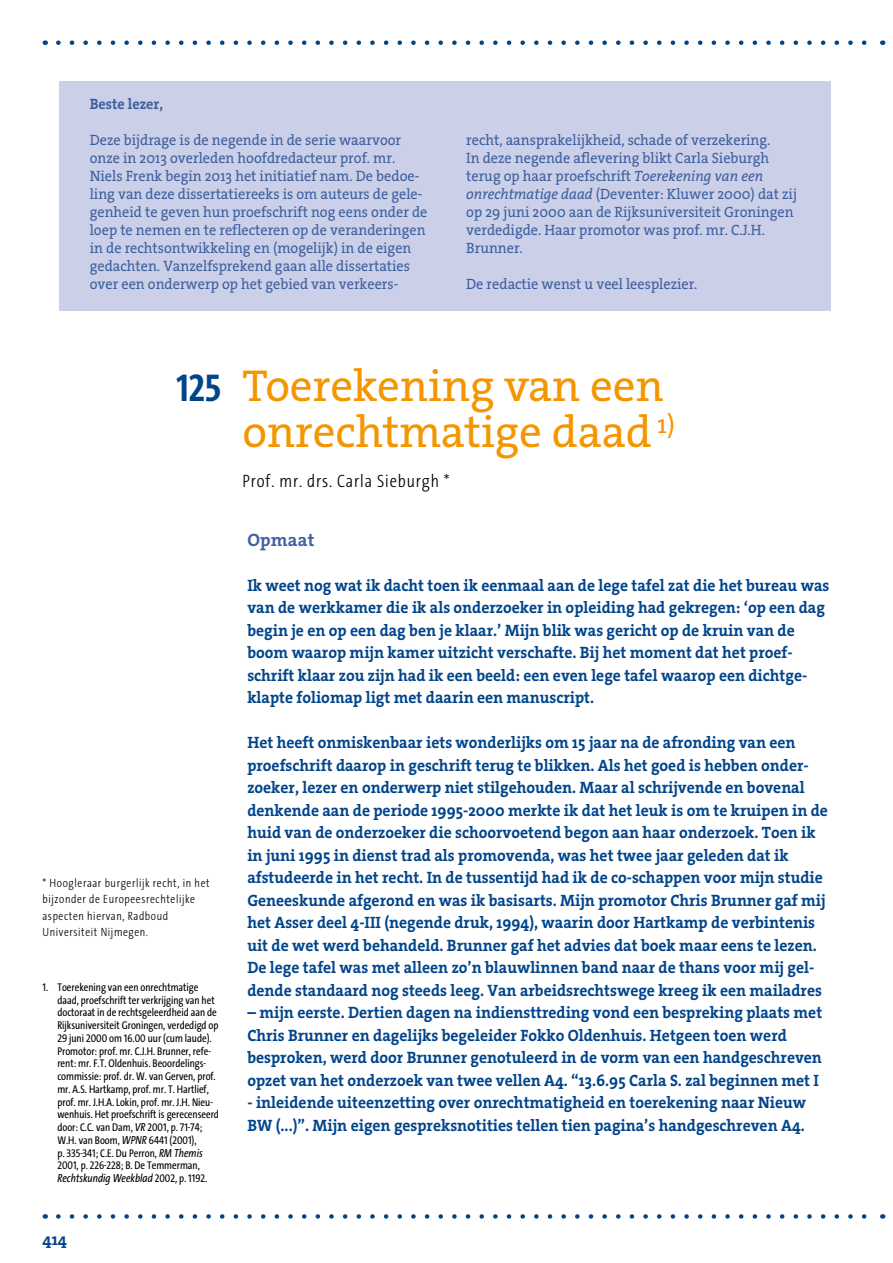
<style>
.page{position:relative;width:893px;height:1263px;background:#fff}
.page>*{position:absolute;margin:0;border:0;box-sizing:border-box;transform-origin:0 0}
.t1{font:45px/46.5px "The Serif HP5 Plain";color:#f49600;text-align:right}
.t2{font:300 18px "The Sans Cd LF3";letter-spacing:.05em;color:#000}
.t3{font:18px "The Serif HP7 Bld";letter-spacing:.01em;color:#4162a1}
.t4{font:16.5px/22.5px "The Serif HP7 Bld";color:#00448a;scale:.95 1}
.t5{font:16.5px "The Serif HP7 Bld";color:#00448a}
.t6{font:15px/18px "The Serif HP5 Plain";color:#3c5f9f;scale:.95 1}
.t7{font:15px "The Serif HP7 Bld";color:#3c5f9f;scale:.95 1}
.t8{font:300 12px/16.5px "The Sans Cd OF3";letter-spacing:.05em;color:#000}
.t9{font:italic 11.7px "The Sans Cd LF5 i";color:#000}
.t10{font:11.25px/12.8px "The Sans Cd LF5";color:#000}
.s1{font-family:"The Serif HP5 Plain IT"}
.s2{font-family:"The Sans Cd OF7";font-weight:700;font-size:39px;color:#00448a}
.s3{font-family:"The Sans Cd LF5 i";font-style:italic;font-size:11.7px}
.s4{font-family:"The Sans Cd LF5";font-style:normal;font-size:11.25px}
</style>
<div class="page">
<svg style="left:58px;top:40px;width:809px;height:5px"></svg>
<svg style="left:58px;top:1214px;width:809px;height:5px"></svg>
<div style="left:59px;top:81px;width:772px;height:229px;background:#cbcfe7"></div>
<p class="t7" style="left:90px;top:94px;width:79px">Beste lezer,</p>
<p class="t6" style="left:90px;top:131px;width:357px">Deze bijdrage is de negende in de serie waarvoor onze in 2013 overleden hoofdredacteur prof. mr.<br>Niels Frenk begin 2013 het initiatief nam. De bedoe&shy;ling van deze dissertatiereeks is om auteurs de gele&shy;genheid te geven hun proefschrift nog eens onder de loep te nemen en te reflecteren op de veranderingen in de rechtsontwikkeling en (mogelijk) in de eigen gedachten. Vanzelfsprekend gaan alle dissertaties over een onderwerp op het gebied van verkeers-</p>
<p class="t6" style="left:466px;top:131px;width:350px">recht, aansprakelijkheid, schade of verzekering.<br>In deze negende aflevering blikt Carla Sieburgh terug op haar proefschrift <span class="s1">Toerekening van een onrechtmatige daad</span> (Deventer: Kluwer 2000) dat zij op 29 juni 2000 aan de Rijksuniversiteit Groningen verdedigde. Haar promotor was prof. mr. C.J.H.<br>Brunner.</p>
<p class="t6" style="left:466px;top:275px;width:245px">De redactie wenst u veel leesplezier.</p>
<h1 class="t1" style="left:176px;top:363px;width:500px"><span class="s2">125</span> Toerekening van een onrechtmatige daad <sup>1)</sup></h1>
<p class="t2" style="left:242px;top:472px;width:209px">Prof. mr. drs. Carla Sieburgh *</p>
<p class="t8" style="left:43px;top:875px;width:169px">* Hoogleraar burgerlijk recht, in het bijzonder de Europeesrechtelijke aspecten hiervan, Radboud<br>Universiteit Nijmegen.</p>
<p class="t10" style="left:57px;top:981px;width:163px;text-indent:-15px">1. Toerekening van een onrechtmatige daad, proefschrift ter verkrijging van het doctoraat in de rechtsgeleerdheid aan de Rijksuniversiteit Groningen, verdedigd op 29 juni 2000 om 16.00 uur (cum laude).<br>Promotor: prof. mr. C.J.H. Brunner, refe&shy;rent: mr. F.T. Oldenhuis. Beoordelings&shy;commissie: prof. dr. W. van Gerven, prof. mr. A.S. Hartkamp, prof. mr. T. Hartlief, prof. mr. J.H.A. Lokin, prof. mr. J.H. Nieu&shy;wenhuis. Het proefschrift is gerecenseerd door: C.C. van Dam, <span class="s3">VR</span> 2001, p. 71-74; W.H. van Boom, <span class="s3">WPNR</span> 6441 (2001),<br>p. 335-341; C.E. Du Perron, <span class="s3">RM Themis </span>2001, p. 226-228; B. De Temmerman,</p>
<p class="t9" style="left:57px;top:1172px;width:151px">Rechtskundig Weekblad <span class="s4">2002, p. 1192.</span></p>
<p class="t5" style="left:43px;top:1229px;width:26px">414</p>
<p class="t3" style="left:247px;top:528px;width:69px">Opmaat</p>
<p class="t4" style="left:247px;top:574px;width:614px">Ik weet nog wat ik dacht toen ik eenmaal aan de lege tafel zat die het bureau was van de werkkamer die ik als onderzoeker in opleiding had gekregen: ‘op een dag begin je en op een dag ben je klaar.’ Mijn blik was gericht op de kruin van de boom waarop mijn kamer uitzicht verschafte. Bij het moment dat het proef&shy;schrift klaar zou zijn had ik een beeld: een even lege tafel waarop een dichtge&shy;klapte foliomap ligt met daarin een manuscript.</p>
<p class="t4" style="left:247px;top:731px;width:613px">Het heeft onmiskenbaar iets wonderlijks om 15 jaar na de afronding van een proefschrift daarop in geschrift terug te blikken. Als het goed is hebben onder&shy;zoeker, lezer en onderwerp niet stilgehouden. Maar al schrijvende en bovenal denkende aan de periode 1995-2000 merkte ik dat het leuk is om te kruipen in de huid van de onderzoeker die schoorvoetend begon aan haar onderzoek. Toen ik in juni 1995 in dienst trad als promovenda, was het twee jaar geleden dat ik afstudeerde in het recht. In de tussentijd had ik de co-schappen voor mijn studie Geneeskunde afgerond en was ik basisarts. Mijn promotor Chris Brunner gaf mij het Asser deel 4-III (negende druk, 1994), waarin door Hartkamp de verbintenis uit de wet werd behandeld. Brunner gaf het advies dat boek maar eens te lezen.<br>De lege tafel was met alleen zo’n blauwlinnen band naar de thans voor mij gel&shy;dende standaard nog steeds leeg. Van arbeidsrechtswege kreeg ik een mailadres</p>
<p class="t4" style="left:247px;top:1001px;width:607px">– mijn eerste. Dertien dagen na indiensttreding vond een bespreking plaats met Chris Brunner en dagelijks begeleider Fokko Oldenhuis. Hetgeen toen werd besproken, werd door Brunner genotuleerd in de vorm van een handgeschreven opzet van het onderzoek van twee vellen A4. “13.6.95 Carla S. zal beginnen met I</p>
<p class="t4" style="left:247px;top:1091px;width:590px">- inleidende uiteenzetting over onrechtmatigheid en toerekening naar Nieuw<br>BW (...)”. Mijn eigen gespreksnotities tellen tien pagina’s handgeschreven A4.</p>
</div>
